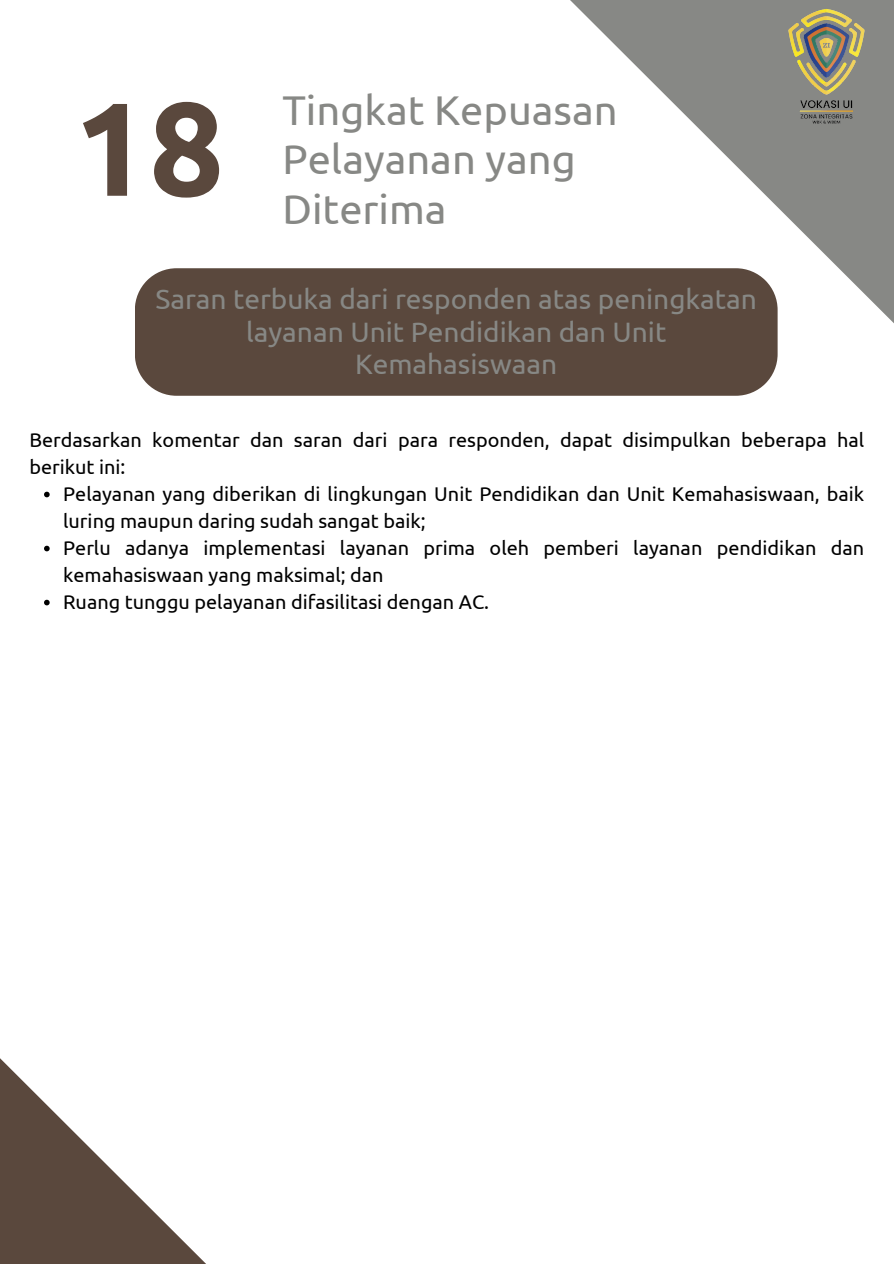
<style>
.page{position:relative;width:894px;height:1264px;background:#fff}
.page>*{position:absolute;margin:0;border:0;box-sizing:border-box;transform-origin:0 0}
.t1{font:700 132.3px "Ubuntu";color:#5a483d}
.t2{font:41.55px/49.5px "Ubuntu";color:#878885}
.t3{font:28.05px/32.7px "Ubuntu";color:#878885;text-align:center}
.t4{font:19.8px/27px "Ubuntu";color:#000}
</style>
<div class="page">
<svg style="left:570px;top:0;width:323px;height:348px"></svg>
<img style="left:758px;top:0;width:135px;height:135px">
<div style="left:135px;top:268px;width:642px;height:128px;background:#5a483d"></div>
<svg style="left:0;top:1058px;width:205px;height:205px;fill:#5a483d"></svg>
<svg style="left:44px;top:491px;width:6px;height:6px"></svg>
<svg style="left:44px;top:545px;width:6px;height:6px"></svg>
<svg style="left:44px;top:599px;width:6px;height:6px"></svg>
<h1 class="t1" style="left:74px;top:72px;width:152px">18</h1>
<p class="t2" style="left:282px;top:85px;width:337px">Tingkat Kepuasan<br>Pelayanan yang</p>
<p class="t2" style="left:282px;top:184px;width:166px">Diterima</p>
<h2 class="t3" style="left:155px;top:282px;width:602px">Saran terbuka dari responden atas peningkatan layanan Unit Pendidikan dan Unit<br>Kemahasiswaan</h2>
<p class="t4" style="left:29px;top:426px;width:836px">Berdasarkan komentar dan saran dari para responden, dapat disimpulkan beberapa hal berikut ini:</p>
<p class="t4" style="left:63px;top:480px;width:802px">Pelayanan yang diberikan di lingkungan Unit Pendidikan dan Unit Kemahasiswaan, baik luring maupun daring sudah sangat baik;</p>
<p class="t4" style="left:63px;top:534px;width:802px">Perlu adanya implementasi layanan prima oleh pemberi layanan pendidikan dan kemahasiswaan yang maksimal; dan</p>
<p class="t4" style="left:63px;top:588px;width:427px">Ruang tunggu pelayanan difasilitasi dengan AC.</p>
</div>
